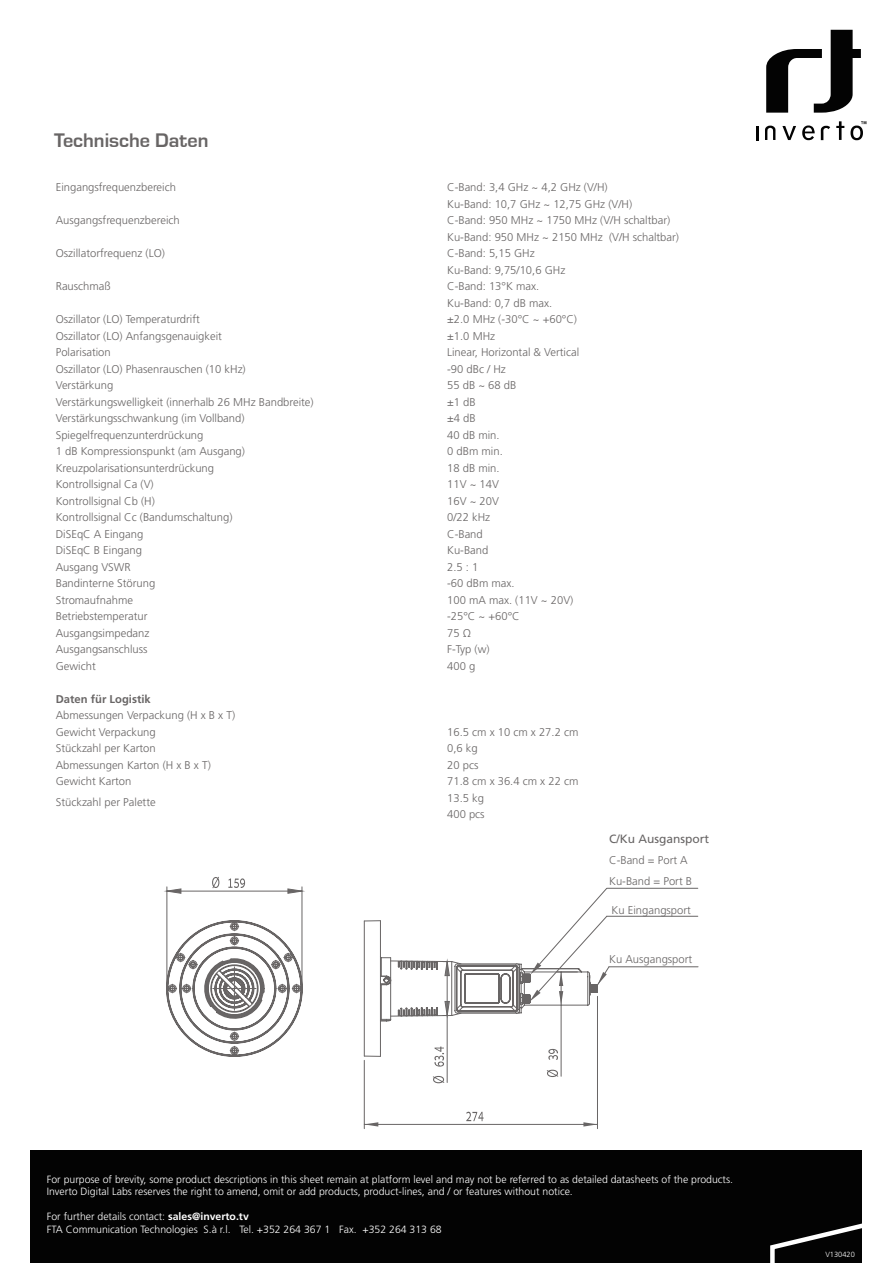
<style>
.page{position:relative;width:893px;height:1263px;background:#fff}
.page>*{position:absolute;margin:0;border:0;box-sizing:border-box;transform-origin:0 0}
.t1{font:700 20.25px "Eurostile T";color:#686565}
.t2{font:12px "Frutiger";color:#686565}
.t3{font:300 11.25px/16.5px "Frutiger";color:#686565}
.t4{font:300 11.25px/16.5px "Frutiger LT Pro";color:#686565}
.t5{font:700 11.25px "Frutiger";color:#686565}
.t6{font:300 10.5px/12.6px "Frutiger";color:#fff}
.t7{font:300 7.5px "Frutiger";color:#fff}
.s1{font-weight:700}
</style>
<div class="page">
<div style="left:31px;top:1150px;width:831px;height:113px;background:#030303"></div>
<svg style="left:766px;top:30px;width:95px;height:83px"></svg>
<svg style="left:836px;top:121px;width:8px;height:19px"></svg>
<svg style="left:756px;top:126px;width:2px;height:14px"></svg>
<svg style="left:782px;top:126px;width:14px;height:14px"></svg>
<svg style="left:802px;top:125px;width:13px;height:15px"></svg>
<svg style="left:850px;top:121px;width:16px;height:19px"></svg>
<svg style="left:821px;top:126px;width:9px;height:14px"></svg>
<svg style="left:765px;top:126px;width:10px;height:14px"></svg>
<svg style="left:770px;top:1223px;width:92px;height:40px"></svg>
<svg style="left:166px;top:888px;width:15px;height:6px"></svg>
<svg style="left:288px;top:888px;width:14px;height:6px"></svg>
<hr style="left:167px;top:887px;width:1px;height:97px;background:#686565">
<hr style="left:302px;top:887px;width:1px;height:97px;background:#686565">
<hr style="left:167px;top:891px;width:135px;height:1px;background:#686565">
<svg style="left:212px;top:877px;width:7px;height:11px"></svg>
<svg style="left:228px;top:878px;width:17px;height:10px"></svg>
<svg style="left:166px;top:920px;width:137px;height:137px"></svg>
<svg style="left:365px;top:1122px;width:13px;height:4px"></svg>
<svg style="left:583px;top:1122px;width:14px;height:4px"></svg>
<hr style="left:364px;top:1060px;width:1px;height:69px;background:#686565">
<hr style="left:597px;top:996px;width:1px;height:133px;background:#686565">
<hr style="left:364px;top:1124px;width:233px;height:1px;background:#686565">
<svg style="left:466px;top:1112px;width:18px;height:9px"></svg>
<svg style="left:364px;top:888px;width:334px;height:195px"></svg>
<h1 class="t1" style="left:54px;top:130px;width:156px">Technische Daten</h1>
<p class="t3" style="left:56px;top:179px;width:122px">Eingangsfrequenzbereich</p>
<p class="t3" style="left:56px;top:212px;width:125px">Ausgangsfrequenzbereich</p>
<p class="t3" style="left:56px;top:245px;width:111px">Oszillatorfrequenz (LO(</p>
<p class="t3" style="left:56px;top:278px;width:57px">Rauschmaß</p>
<p class="t3" style="left:56px;top:311px;width:259px">Oszillator (LO) Temperaturdrift<br>Oszillator (LO) Anfangsgenauigkeit<br>Polarisation<br>Oszillator (LO) Phasenrauschen (10 kHz(<br>Verstärkung<br>Verstärkungswelligkeit (innerhalb 26 MHz Bandbreite(<br>Verstärkungsschwankung (im Vollband(<br>Spiegelfrequenzunterdrückung<br>1 dB Kompressionspunkt (am Ausgang(<br>Kreuzpolarisationsunterdrückung<br>Kontrollsignal Ca V( (<br>Kontrollsignal Cb H( (<br>Kontrollsignal Cc (Bandumschaltung(<br>DiSEqC A Eingang<br>DiSEqC B Eingang<br>Ausgang VSWR<br>Bandinterne Störung<br>Stromaufnahme<br>Betriebstemperatur<br>Ausgangsimpedanz<br>Ausgangsanschluss<br>Gewicht</p>
<p class="t5" style="left:56px;top:692px;width:97px">Daten für Logistik</p>
<p class="t3" style="left:56px;top:707px;width:181px">Abmessungen Verpackung H( ( TxBx<br>Gewicht Verpackung<br>Stückzahl per Karton<br>Abmessungen Karton H( ( TxBx<br>Gewicht Karton</p>
<p class="t3" style="left:56px;top:794px;width:101px">Stückzahl per Palette</p>
<p class="t4" style="left:447px;top:179px;width:162px">C-Band: 3,4 GHz ~ 4,2 GHz V( H/ (</p>
<p class="t4" style="left:447px;top:195px;width:186px">Ku-Band: 10,7 GHz ~ 12,75 GHz V( H/ (</p>
<p class="t4" style="left:447px;top:212px;width:225px">C-Band: 950 MHz ~ 1750 MHz V( H/ schaltbar(</p>
<p class="t4" style="left:609px;top:228px;width:72px">(V H/ schaltbar(</p>
<p class="t4" style="left:447px;top:228px;width:157px">Ku-Band: 950 MHz ~ 2150 MHz<br>C-Band: 5,15 GHz<br>Ku-Band: 9,75/10,6 GHz<br>C-Band: 13°K max.<br>Ku-Band: 0,7 dB max.<br>±2.0 MHz (-30°C ~ +60°C(<br>±1.0 MHz<br>Linear, Horizontal &amp; Vertical<br>-90 dBc / Hz<br>55 dB ~ 68 dB<br>±1 dB<br>±4 dB<br>40 dB min.<br>0 dBm min.<br>18 dB min.<br>11V ~ 14V<br>16V ~ 20V<br>0/22 kHz<br>C-Band<br>Ku-Band<br>2.5 1:<br>-60 dBm max.<br>100 mA max (. 11V ~ 20V( -25°C ~ +60°C<br>75Ω<br>-F Typ w( (<br>400 g</p>
<p class="t4" style="left:447px;top:724px;width:133px">16.5 cm x 10 cm x 27.2 cm<br>0,6 kg<br>20 pcs<br>71.8 cm x 36.4 cm x 22 cm<br>13.5 kg<br>400 pcs</p>
<p class="t2" style="left:609px;top:832px;width:102px">C/Ku Ausgansport</p>
<p class="t3" style="left:609px;top:850px;width:85px;line-height:21px">C-Band = Port A<br>Ku-Band = Port B</p>
<p class="t3" style="left:612px;top:901px;width:81px">Ku Eingangsport</p>
<p class="t3" style="left:609px;top:951px;width:85px">Ku Ausgangsport</p>
<p class="t6" style="left:47px;top:1173px;width:688px">For purpose of brevity, some product descriptions in this sheet remain at platform level and may not be referred to as detailed datasheets of the products.<br>Inverto Digital Labs reserves the right to amend, omit or add products, product-lines, and / or features without notice.</p>
<p class="t6" style="left:47px;top:1210px;width:204px">For further details contact: <span class="s1">sales@inverto.tv</span></p>
<p class="t6" style="left:362px;top:1223px;width:81px">+352 264 313 68</p>
<p class="t6" style="left:47px;top:1223px;width:152px">FTA Communication Technologies</p>
<p class="t6" style="left:204px;top:1223px;width:29px">.l.rà.S</p>
<p class="t6" style="left:239px;top:1223px;width:92px">Tel. +352 264 367 1</p>
<p class="t6" style="left:339px;top:1223px;width:19px">Fax.</p>
<p class="t7" style="left:825px;top:1250px;width:31px">V130420</p>
</div>
